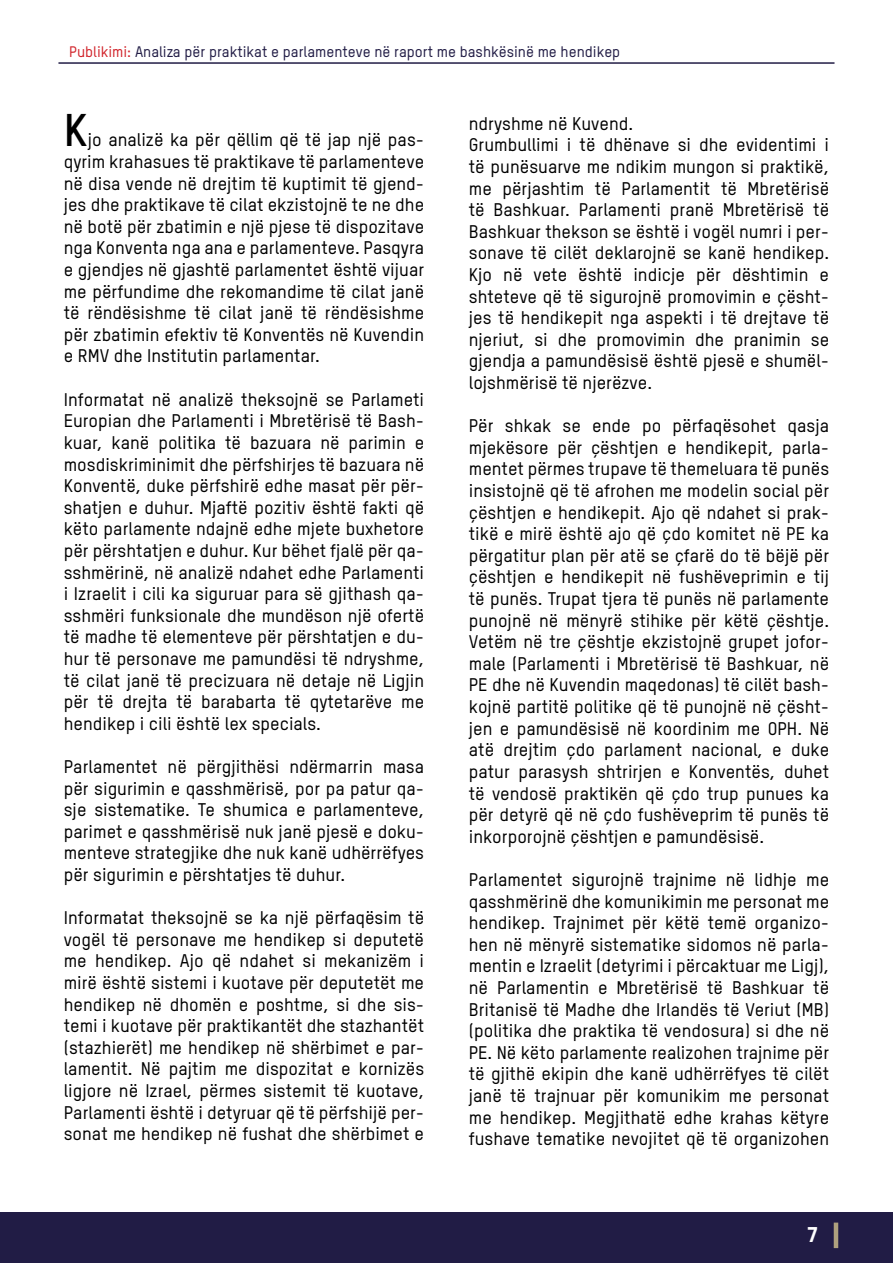
<style>
.page{position:relative;width:893px;height:1263px;background:#fff}
.page>*{position:absolute;margin:0;border:0;box-sizing:border-box;transform-origin:0 0}
.t1{font:700 45px "Oxfam TSTARPRO";color:#000}
.t2{font:21px "Oxfam TSTARPRO Headline";color:#fff}
.t3{font:500 18px/21.6px "Oxfam TSTARPRO";color:#000;text-align:justify}
.t4{font:500 15px "Oxfam TSTARPRO";color:#211c45}
.s1{color:#d1232a}
</style>
<div class="page">
<hr style="left:58px;top:62px;width:776px;height:2px;background:#211c45">
<div style="left:0;top:1212px;width:893px;height:51px;background:#211c45"></div>
<hr style="left:834px;top:1222px;width:4px;height:26px;background:#afa17e">
<p class="t4" style="left:69px;top:42px;width:553px"><span class="s1">Publikimi:</span> Analiza për praktikat e parlamenteve në raport me bashkësinë me hendikep</p>
<p class="t1" style="left:64px;top:103px;width:26px">K</p>
<p class="t3" style="left:64px;top:129px;width:362px;text-indent:24px">jo analizë ka për qëllim që të jap një pas&shy;qyrim krahasues të praktikave të parlamenteve në disa vende në drejtim të kuptimit të gjend&shy;jes dhe praktikave të cilat ekzistojnë te ne dhe në botë për zbatimin e një pjese të dispozitave nga Konventa nga ana e parlamenteve. Pasqyra e gjendjes në gjashtë parlamentet është vijuar me përfundime dhe rekomandime të cilat janë të rëndësishme të cilat janë të rëndësishme për zbatimin efektiv të Konventës në Kuvendin e RMV dhe Institutin parlamentar.</p>
<p class="t3" style="left:64px;top:388px;width:362px">Informatat në analizë theksojnë se Parlameti Europian dhe Parlamenti i Mbretërisë të Bash&shy;kuar, kanë politika të bazuara në parimin e mosdiskriminimit dhe përfshirjes të bazuara në Konventë, duke përfshirë edhe masat për për&shy;shatjen e duhur. Mjaftë pozitiv është fakti që këto parlamente ndajnë edhe mjete buxhetore për përshtatjen e duhur. Kur bëhet fjalë për qa&shy;sshmërinë, në analizë ndahet edhe Parlamenti i Izraelit i cili ka siguruar para së gjithash qa&shy;sshmëri funksionale dhe mundëson një ofertë të madhe të elementeve për përshtatjen e du&shy;hur të personave me pamundësi të ndryshme, të cilat janë të precizuara në detaje në Ligjin për të drejta të barabarta të qytetarëve me hendikep i cili është lex specials.</p>
<p class="t3" style="left:64px;top:755px;width:362px">Parlamentet në përgjithësi ndërmarrin masa për sigurimin e qasshmërisë, por pa patur qa&shy;sje sistematike. Te shumica e parlamenteve, parimet e qasshmërisë nuk janë pjesë e doku&shy;menteve strategjike dhe nuk kanë udhërrëfyes për sigurimin e përshtatjes të duhur.</p>
<p class="t3" style="left:64px;top:907px;width:362px">Informatat theksojnë se ka një përfaqësim të vogël të personave me hendikep si deputetë me hendikep. Ajo që ndahet si mekanizëm i mirë është sistemi i kuotave për deputetët me hendikep në dhomën e poshtme, si dhe sis&shy;temi i kuotave për praktikantët dhe stazhantët (stazhierët) me hendikep në shërbimet e par&shy;lamentit. Në pajtim me dispozitat e kornizës ligjore në Izrael, përmes sistemit të kuotave, Parlamenti është i detyruar që të përfshijë per&shy;sonat me hendikep në fushat dhe shërbimet e</p>
<p class="t3" style="left:469px;top:112px;width:166px">ndryshme në Kuvend.</p>
<p class="t3" style="left:469px;top:134px;width:362px">Grumbullimi i të dhënave si dhe evidentimi i të punësuarve me ndikim mungon si praktikë, me përjashtim të Parlamentit të Mbretërisë të Bashkuar. Parlamenti pranë Mbretërisë të Bashkuar thekson se është i vogël numri i per&shy;sonave të cilët deklarojnë se kanë hendikep.<br>Kjo në vete është indicje për dështimin e shteteve që të sigurojnë promovimin e çësht&shy;jes të hendikepit nga aspekti i të drejtave të njeriut, si dhe promovimin dhe pranimin se gjendja a pamundësisë është pjesë e shumël&shy;lojshmërisë të njerëzve.</p>
<p class="t3" style="left:469px;top:415px;width:362px">Për shkak se ende po përfaqësohet qasja mjekësore për çështjen e hendikepit, parla&shy;mentet përmes trupave të themeluara të punës insistojnë që të afrohen me modelin social për çështjen e hendikepit. Ajo që ndahet si prak&shy;tikë e mirë është ajo që çdo komitet në PE ka përgatitur plan për atë se çfarë do të bëjë për çështjen e hendikepit në fushëveprimin e tij të punës. Trupat tjera të punës në parlamente punojnë në mënyrë stihike për këtë çështje.<br>Vetëm në tre çështje ekzistojnë grupet jofor&shy;male (Parlamenti i Mbretërisë të Bashkuar, në PE dhe në Kuvendin maqedonas) të cilët bash&shy;kojnë partitë politike që të punojnë në çësht&shy;jen e pamundësisë në koordinim me OPH. Në atë drejtim çdo parlament nacional, e duke patur parasysh shtrirjen e Konventës, duhet të vendosë praktikën që çdo trup punues ka për detyrë që në çdo fushëveprim të punës të inkorporojnë çështjen e pamundësisë.</p>
<p class="t3" style="left:469px;top:868px;width:362px">Parlamentet sigurojnë trajnime në lidhje me qasshmërinë dhe komunikimin me personat me hendikep. Trajnimet për këtë temë organizo&shy;hen në mënyrë sistematike sidomos në parla&shy;mentin e Izraelit (detyrimi i përcaktuar me Ligj), në Parlamentin e Mbretërisë të Bashkuar të Britanisë të Madhe dhe Irlandës të Veriut (MB) (politika dhe praktika të vendosura) si dhe në PE. Në këto parlamente realizohen trajnime për të gjithë ekipin dhe kanë udhërrëfyes të cilët janë të trajnuar për komunikim me personat me hendikep. Megjithatë edhe krahas këtyre fushave tematike nevojitet që të organizohen</p>
<p class="t2" style="left:807px;top:1221px;width:12px">7</p>
</div>
